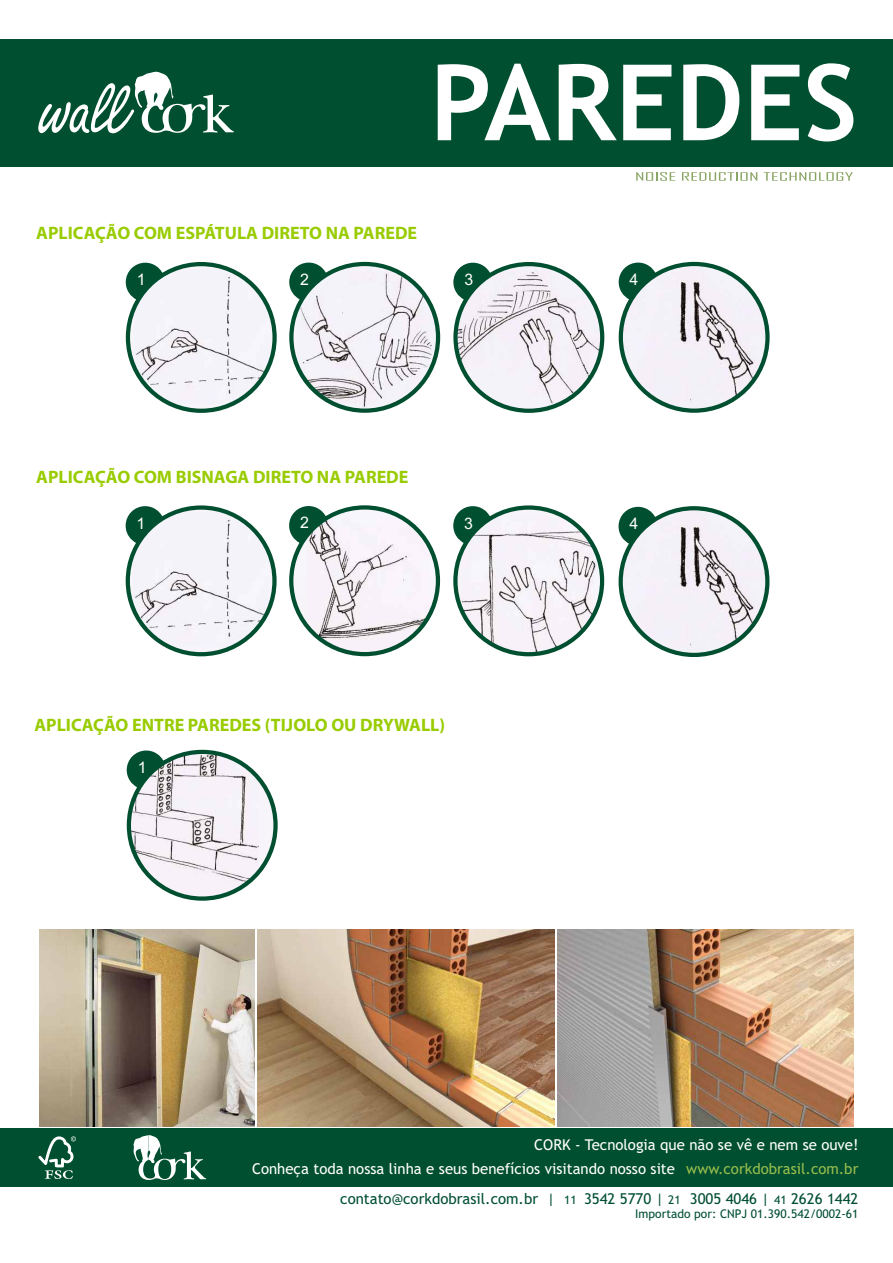
<style>
.page{position:relative;width:893px;height:1263px;background:#fff}
.page>*{position:absolute;margin:0;border:0;box-sizing:border-box;transform-origin:0 0}
.t1{font:700 105.6px "Trebuchet MS";color:#fff}
.t2{font:700 18px "Myriad Pro";color:#9c0}
.t3{font:15.9px "Arial";color:#fff}
.t4{font:15px/23.9px "Trebuchet MS";color:#fff;text-align:right}
.t5{font:15px "Trebuchet MS";color:#004f33}
.t6{font:12px "Trebuchet MS";color:#004f33}
.s1{color:#99bd4d}
.s2{font-size:12px}
</style>
<div class="page">
<div style="left:0;top:1128px;width:893px;height:59px;background:#004f30"></div>
<svg style="left:133px;top:1135px;width:73px;height:45px"></svg>
<svg style="left:38px;top:1136px;width:38px;height:43px"></svg>
<svg style="left:126px;top:263px;width:34px;height:35px"></svg>
<svg style="left:289px;top:263px;width:27px;height:36px"></svg>
<svg style="left:128px;top:264px;width:147px;height:147px"></svg>
<img style="left:134px;top:269px;width:134px;height:134px">
<div style="left:126px;top:262px;width:151px;height:151px;border:4px solid #004f30;border-radius:50%"></div>
<img style="left:298px;top:264px;width:140px;height:147px">
<div style="left:289px;top:262px;width:151px;height:151px;border:4px solid #004f30;border-radius:50%"></div>
<svg style="left:453px;top:263px;width:37px;height:37px"></svg>
<img style="left:456px;top:264px;width:146px;height:147px;border-radius:50%">
<div style="left:453px;top:262px;width:151px;height:151px;border:4px solid #004f30;border-radius:50%"></div>
<svg style="left:619px;top:263px;width:37px;height:37px"></svg>
<img style="left:621px;top:264px;width:146px;height:147px;border-radius:50%">
<div style="left:619px;top:262px;width:151px;height:151px;border:4px solid #004f30;border-radius:50%"></div>
<svg style="left:126px;top:506px;width:34px;height:36px"></svg>
<svg style="left:289px;top:506px;width:26px;height:28px"></svg>
<svg style="left:128px;top:507px;width:146px;height:147px"></svg>
<img style="left:134px;top:513px;width:134px;height:134px">
<div style="left:126px;top:505px;width:151px;height:151px;border:4px solid #004f30;border-radius:50%"></div>
<svg style="left:291px;top:590px;width:104px;height:64px"></svg>
<svg style="left:291px;top:507px;width:116px;height:65px"></svg>
<img style="left:307px;top:518px;width:131px;height:132px">
<div style="left:289px;top:505px;width:151px;height:151px;border:4px solid #004f30;border-radius:50%"></div>
<svg style="left:453px;top:506px;width:37px;height:37px"></svg>
<svg style="left:455px;top:507px;width:147px;height:147px"></svg>
<img style="left:463px;top:517px;width:139px;height:137px">
<div style="left:453px;top:505px;width:151px;height:151px;border:4px solid #004f30;border-radius:50%"></div>
<svg style="left:618px;top:507px;width:38px;height:37px"></svg>
<img style="left:621px;top:508px;width:146px;height:147px;border-radius:50%">
<div style="left:619px;top:506px;width:150px;height:151px;border:4px solid #004f30;border-radius:50%"></div>
<div style="left:0;top:39px;width:893px;height:127px;background:#004f30"></div>
<svg style="left:636px;top:172px;width:39px;height:9px"></svg>
<svg style="left:682px;top:172px;width:75px;height:9px"></svg>
<svg style="left:763px;top:172px;width:90px;height:9px"></svg>
<svg style="left:38px;top:72px;width:196px;height:62px"></svg>
<svg style="left:127px;top:750px;width:33px;height:29px"></svg>
<svg style="left:129px;top:752px;width:147px;height:146px"></svg>
<img style="left:129px;top:756px;width:130px;height:138px">
<div style="left:127px;top:750px;width:151px;height:151px;border:4px solid #004f30;border-radius:50%"></div>
<img style="left:258px;top:929px;width:296px;height:197px">
<img style="left:557px;top:929px;width:297px;height:197px">
<img style="left:39px;top:929px;width:216px;height:197px">
<h1 class="t1" style="left:430px;top:62px;width:429px">PAREDES</h1>
<p class="t2" style="left:36px;top:226px;width:382px">APLICAÇÃO COM ESPÁTULA DIRETO NA PAREDE</p>
<p class="t3" style="left:137px;top:274px;width:10px">1</p>
<p class="t3" style="left:300px;top:273px;width:10px">2</p>
<p class="t3" style="left:464px;top:274px;width:10px">3</p>
<p class="t3" style="left:630px;top:273px;width:10px">4</p>
<p class="t2" style="left:36px;top:469px;width:374px">APLICAÇÃO COM BISNAGA DIRETO NA PAREDE</p>
<p class="t3" style="left:137px;top:517px;width:10px">1</p>
<p class="t3" style="left:300px;top:517px;width:10px">2</p>
<p class="t3" style="left:464px;top:517px;width:10px">3</p>
<p class="t3" style="left:629px;top:518px;width:10px">4</p>
<p class="t2" style="left:34px;top:717px;width:412px">APLICAÇÃO ENTRE PAREDES (TIJOLO OU DRYWALL)</p>
<p class="t3" style="left:138px;top:761px;width:10px">1</p>
<p class="t4" style="left:252px;top:1134px;width:608px">CORK - Tecnologia que não se vê e nem se ouve!<br>Conheça toda nossa linha e seus benefícios visitando nosso site <span class="s1">www.corkdobrasil.com.br</span></p>
<p class="t5" style="left:340px;top:1193px;width:520px">contato@corkdobrasil.com.br | <span class="s2">11</span> 3542 5770 | <span class="s2">21</span> 3005 4046 | <span class="s2">41</span> 2626 1442</p>
<p class="t6" style="left:635px;top:1209px;width:225px">Importado por: CNPJ 01.390.542/0002-61</p>
</div>
